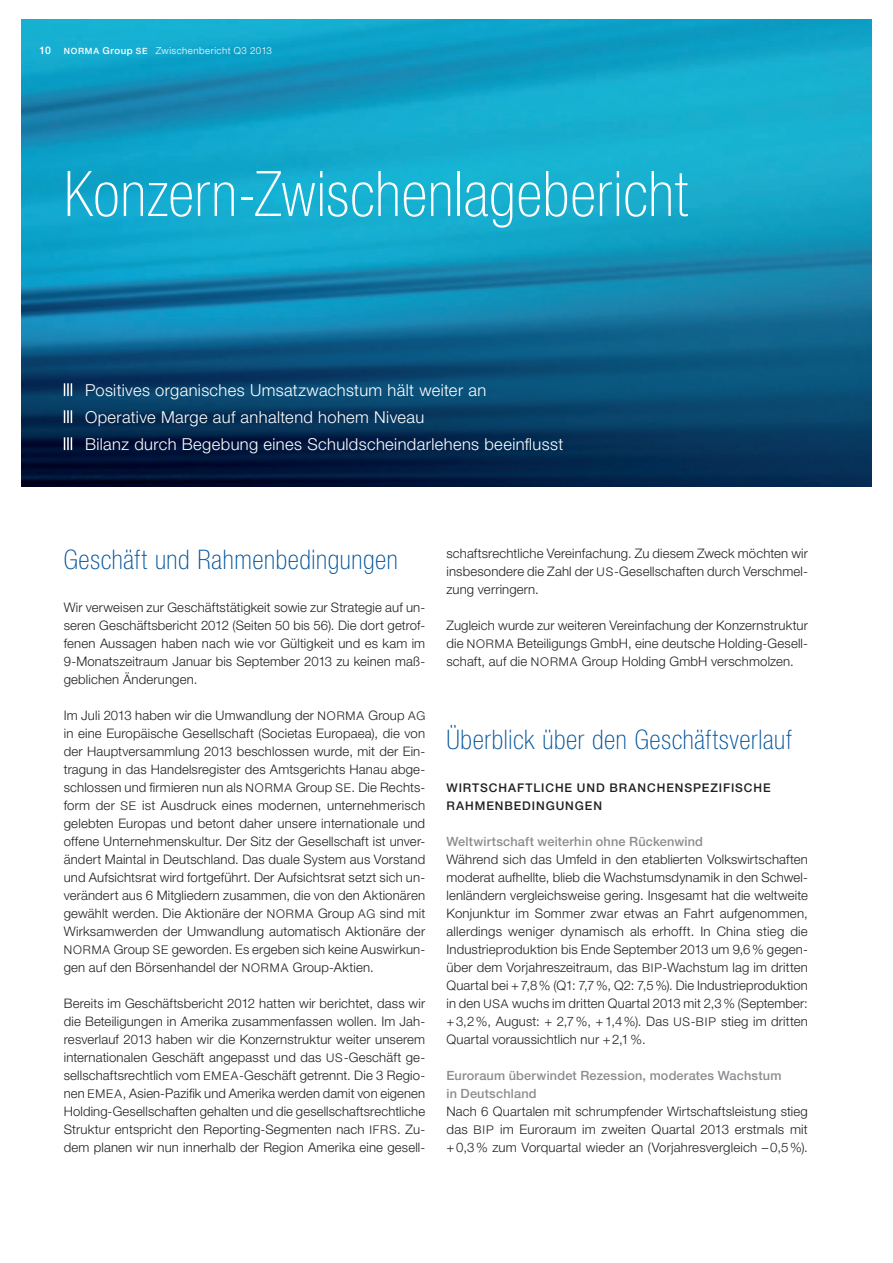
<style>
.page{position:relative;width:893px;height:1263px;background:#fff}
.page>*{position:absolute;margin:0;border:0;box-sizing:border-box;transform-origin:0 0}
.t1{font:100 condensed 63px "Helvetica Neue LT Pro";letter-spacing:.01em;color:#fff}
.t2{font:100 condensed 27px "Helvetica Neue LT Pro";letter-spacing:.025em;color:#01529a}
.t3{font:300 16.5px/27px "Helvetica Neue LT Pro";letter-spacing:.025em;color:#fff}
.t4{font:300 13.2px/18px "Helvetica Neue LT Pro";letter-spacing:.01em;color:#231f20;text-align:justify}
.t5{font:500 12.75px/18px "Helvetica Neue LT Pro";letter-spacing:.015em;color:#8a8c8f}
.t6{font:500 12px "Helvetica Neue LT Pro";letter-spacing:.075em;color:#231f20}
.t7{font:300 9.75px "Helvetica Neue LT Pro";letter-spacing:.045em;color:#fff}
.t8{font:500 8.7px "Helvetica Neue LT Pro";color:#fff}
.s1{font-size:10.5px}
.s2{font-weight:500;font-size:8.7px}
.s3{font-weight:500}
.s4{font-size:12px}
</style>
<div class="page">
<img style="left:21px;top:20px;width:851px;height:466px">
<svg style="left:64px;top:383px;width:8px;height:13px"></svg>
<svg style="left:64px;top:410px;width:8px;height:13px"></svg>
<svg style="left:64px;top:437px;width:8px;height:13px"></svg>
<p class="t8" style="left:39px;top:46px;width:33px"><span class="s1">10</span> NORM</p>
<p class="t7" style="left:93px;top:45px;width:180px"><span class="s2">A</span> <span class="s3">Group</span> <span class="s2">SE</span> Zwischenbericht Q3 2013</p>
<h1 class="t1" style="left:64px;top:158px;width:625px">Konzern-Zwischenlagebericht</h1>
<p class="t3" style="left:85px;top:376px;width:480px">Positives organisches Umsatzwachstum hält weiter an<br>Operative Marge auf anhaltend hohem Niveau<br>Bilanz durch Begebung eines Schuldscheindarlehens beeinflusst</p>
<h2 class="t2" style="left:64px;top:544px;width:335px">Geschäft und Rahmenbedingungen</h2>
<p class="t4" style="left:64px;top:598px;width:363px">Wir verweisen zur Geschäftstätigkeit sowie zur Strategie auf un&shy;seren Geschäftsbericht 2012 (Seiten 50 bis 56). Die dort getrof&shy;fenen Aussagen haben nach wie vor Gültigkeit und es kam im 9-Monatszeitraum Januar bis September 2013 zu keinen maß&shy;geblichen Änderungen.</p>
<p class="t4" style="left:64px;top:706px;width:363px">Im Juli 2013 haben wir die Umwandlung der <span class="s4">NORMA</span> Group <span class="s4">AG </span>in eine Europäische Gesellschaft (Societas Europaea), die von der Hauptversammlung 2013 beschlossen wurde, mit der Ein&shy;tragung in das Handelsregister des Amtsgerichts Hanau abge&shy;schlossen und firmieren nun als <span class="s4">NORMA</span> Group <span class="s4">SE</span>. Die Rechts&shy;form der <span class="s4">SE</span> ist Ausdruck eines modernen, unternehmerisch gelebten Europas und betont daher unsere internationale und offene Unternehmenskultur. Der Sitz der Gesellschaft ist unver&shy;ändert Maintal in Deutschland. Das duale System aus Vorstand und Aufsichtsrat wird fortgeführt. Der Aufsichtsrat setzt sich un&shy;verändert aus 6 Mitgliedern zusammen, die von den Aktionären gewählt werden. Die Aktionäre der <span class="s4">NORMA</span> Group <span class="s4">AG</span> sind mit Wirksamwerden der Umwandlung automatisch Aktionäre der <span class="s4">NORMA</span> Group <span class="s4">SE</span> geworden. Es ergeben sich keine Auswirkun&shy;gen auf den Börsenhandel der <span class="s4">NORMA</span> Group-Aktien.</p>
<p class="t4" style="left:64px;top:994px;width:363px">Bereits im Geschäftsbericht 2012 hatten wir berichtet, dass wir die Beteiligungen in Amerika zusammenfassen wollen. Im Jah&shy;resverlauf 2013 haben wir die Konzernstruktur weiter unserem internationalen Geschäft angepasst und das <span class="s4">US</span>-Geschäft ge&shy;sellschaftsrechtlich vom <span class="s4">EMEA</span>-Geschäft getrennt. Die 3 Regio&shy;nen <span class="s4">EMEA</span>, Asien-Pazifik und Amerika werden damit von eigenen Holding-Gesellschaften gehalten und die gesellschaftsrechtliche Struktur entspricht den Reporting-Segmenten nach <span class="s4">IFRS</span>. Zu&shy;dem planen wir nun innerhalb der Region Amerika eine gesell-</p>
<p class="t4" style="left:446px;top:544px;width:363px">schaftsrechtliche Vereinfachung. Zu diesem Zweck möchten wir insbesondere die Zahl der <span class="s4">US</span>-Gesellschaften durch Verschmel&shy;zung verringern.</p>
<p class="t4" style="left:446px;top:616px;width:363px">Zugleich wurde zur weiteren Vereinfachung der Konzernstruktur die <span class="s4">NORMA</span> Beteiligungs GmbH, eine deutsche Holding-Gesell&shy;schaft, auf die <span class="s4">NORMA</span> Group Holding GmbH verschmolzen.</p>
<h2 class="t2" style="left:446px;top:724px;width:347px">Überblick über den Geschäftsverlauf</h2>
<p class="t6" style="left:446px;top:781px;width:66px">Wirts chaft</p>
<p class="t6" style="left:533px;top:781px;width:237px">liche und branchenspezifische</p>
<p class="t6" style="left:446px;top:799px;width:5px">Ra</p>
<p class="t6" style="left:465px;top:799px;width:138px">hmenbed ingungen</p>
<p class="t5" style="left:446px;top:832px;width:258px">Weltwirtschaft weiterhin ohne Rückenwind</p>
<p class="t4" style="left:446px;top:850px;width:363px">Während sich das Umfeld in den etablierten Volkswirtschaften moderat aufhellte, blieb die Wachstumsdynamik in den Schwel&shy;lenländern vergleichsweise gering. Insgesamt hat die weltweite Konjunktur im Sommer zwar etwas an Fahrt aufgenommen, allerdings weniger dynamisch als erhofft. In China stieg die Industrieproduktion bis Ende September 2013 um 9,6% gegen&shy;über dem Vorjahreszeitraum, das <span class="s4">BIP</span>-Wachstum lag im dritten Quartal bei +7,8% (Q1: 7,7%, Q2: 7,5%). Die Industrieproduktion in den <span class="s4">USA</span> wuchs im dritten Quartal 2013 mit 2,3% (September: +3,2%, August: + 2,7%, +1,4%). Das <span class="s4">US</span>-<span class="s4">BIP</span> stieg im dritten Quartal voraussichtlich nur +2,1%.</p>
<p class="t5" style="left:446px;top:1066px;width:336px">Euroraum überwindet Rezession, moderates Wachstum in Deutschland</p>
<p class="t4" style="left:446px;top:1102px;width:363px">Nach 6 Quartalen mit schrumpfender Wirtschaftsleistung stieg das <span class="s4">BIP</span> im Euroraum im zweiten Quartal 2013 erstmals mit +0,3% zum Vorquartal wieder an (Vorjahresvergleich –0,5%).</p>
</div>
